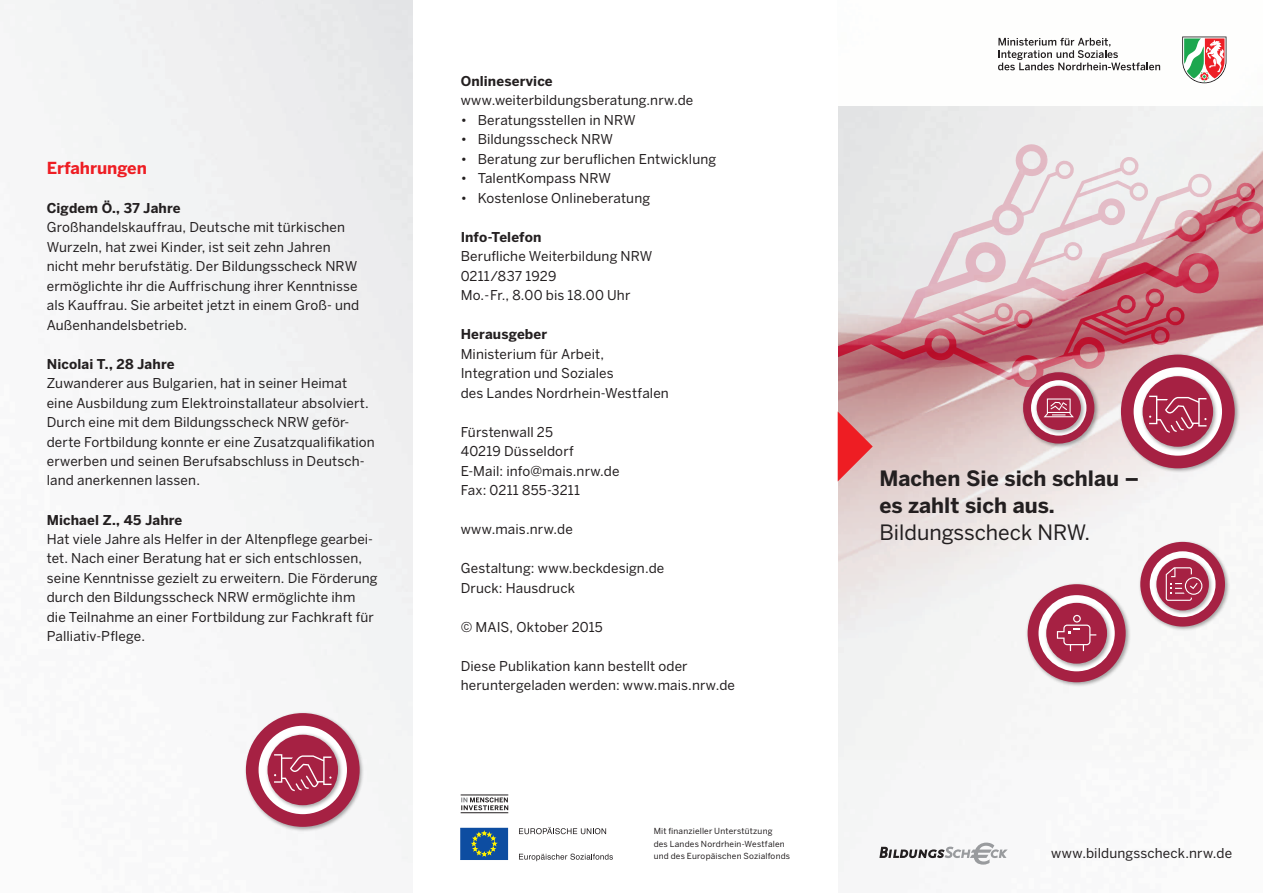
<style>
.page{position:relative;width:1263px;height:893px;background:#fff}
.page>*{position:absolute;margin:0;border:0;box-sizing:border-box;transform-origin:0 0}
.t1{font:700 21px/27px "Benton Sans";color:#231f20}
.t2{font:21px "Benton Sans";color:#231f20}
.t3{font:700 16.5px "Benton Sans";color:#ee1d23}
.t4{font:13.5px/19.5px "Benton Sans";letter-spacing:.01em;color:#231f20}
.t5{font:700 13.5px "Benton Sans";letter-spacing:.01em;color:#231f20}
.t6{font:8.25px/12.6px "Benton Sans";letter-spacing:.02em;color:#231f20}
</style>
<div class="page">
<svg style="left:838px;top:142px;width:425px;height:247px;background:#dab5ba"></svg>
<div style="left:1138px;top:540px;width:92px;height:91px;background:#231f20;opacity:.4"></div>
<div style="left:1140px;top:542px;width:85px;height:85px;background:#a62143;border-radius:50%"></div>
<div style="left:1150px;top:551px;width:65px;height:66px;background:#fff;border-radius:50%"></div>
<div style="left:1154px;top:556px;width:60px;height:59px;background:#231f20;opacity:.4"></div>
<div style="left:1156px;top:558px;width:53px;height:52px;background:#a62143;border-radius:50%"></div>
<svg style="left:1166px;top:567px;width:36px;height:34px"></svg>
<div style="left:1021px;top:370px;width:78px;height:78px;background:#231f20;opacity:.4"></div>
<div style="left:1023px;top:372px;width:71px;height:72px;background:#a62143;border-radius:50%"></div>
<svg style="left:1031px;top:380px;width:55px;height:56px"></svg>
<div style="left:1034px;top:384px;width:52px;height:51px;background:#231f20;opacity:.4"></div>
<div style="left:1037px;top:386px;width:44px;height:44px;background:#a62143;border-radius:50%"></div>
<svg style="left:1044px;top:398px;width:30px;height:19px"></svg>
<svg style="left:879px;top:843px;width:129px;height:22px"></svg>
<div style="left:1119px;top:352px;width:121px;height:121px;background:#231f20;opacity:.4"></div>
<div style="left:1121px;top:355px;width:114px;height:113px;background:#a62143;border-radius:50%"></div>
<div style="left:1133px;top:367px;width:89px;height:89px;background:#fff;border-radius:50%"></div>
<div style="left:1140px;top:374px;width:78px;height:78px;background:#231f20;opacity:.4"></div>
<div style="left:1142px;top:376px;width:71px;height:71px;background:#a62143;border-radius:50%"></div>
<svg style="left:1149px;top:396px;width:57px;height:37px"></svg>
<div style="left:1025px;top:582px;width:106px;height:105px;background:#231f20;opacity:.4"></div>
<div style="left:1027px;top:584px;width:99px;height:98px;background:#a62143;border-radius:50%"></div>
<svg style="left:1038px;top:595px;width:77px;height:76px"></svg>
<div style="left:1044px;top:601px;width:68px;height:68px;background:#231f20;opacity:.4"></div>
<div style="left:1046px;top:603px;width:61px;height:61px;background:#a62143;border-radius:50%"></div>
<svg style="left:1057px;top:615px;width:39px;height:36px"></svg>
<div style="left:244px;top:711px;width:121px;height:121px;background:#231f20;opacity:.4"></div>
<div style="left:246px;top:713px;width:114px;height:114px;background:#a62143;border-radius:50%"></div>
<div style="left:259px;top:726px;width:88px;height:88px;background:#fff;border-radius:50%"></div>
<div style="left:265px;top:733px;width:78px;height:77px;background:#231f20;opacity:.4"></div>
<div style="left:267px;top:735px;width:71px;height:70px;background:#a62143;border-radius:50%"></div>
<svg style="left:274px;top:754px;width:57px;height:37px"></svg>
<svg style="left:1182px;top:37px;width:44px;height:46px"></svg>
<svg style="left:998px;top:38px;width:162px;height:32px"></svg>
<svg style="left:519px;top:854px;width:94px;height:7px"></svg>
<svg style="left:519px;top:827px;width:87px;height:7px"></svg>
<div style="left:461px;top:828px;width:47px;height:31px;background:#0d4da1"></div>
<svg style="left:472px;top:831px;width:25px;height:25px"></svg>
<svg style="left:461px;top:797px;width:47px;height:13px"></svg>
<hr style="left:461px;top:812px;width:47px;height:1px;background:#231f20">
<hr style="left:461px;top:795px;width:47px;height:1px;background:#231f20">
<svg style="left:838px;top:411px;width:35px;height:70px;background:#e16a6c"></svg>
<p class="t3" style="left:47px;top:158px;width:102px">Erfahrungen</p>
<p class="t5" style="left:47px;top:200px;width:135px">Cigdem Ö., 37 Jahre</p>
<p class="t4" style="left:47px;top:217px;width:314px">Großhandelskauffrau, Deutsche mit türkischen Wurzeln, hat zwei Kinder, ist seit zehn Jahren nicht mehr berufstätig. Der Bildungsscheck NRW ermöglichte ihr die Auffrischung ihrer Kenntnisse als Kauffrau. Sie arbeitet jetzt in einem Groß- und Außenhandelsbetrieb.</p>
<p class="t5" style="left:47px;top:356px;width:129px">Nicolai T., 28 Jahre</p>
<p class="t4" style="left:47px;top:373px;width:330px">Zuwanderer aus Bulgarien, hat in seiner Heimat eine Ausbildung zum Elektroinstallateur absolviert.<br>Durch eine mit dem Bildungsscheck NRW geför&shy;derte Fortbildung konnte er eine Zusatzqualifikation erwerben und seinen Berufsabschluss in Deutsch&shy;land anerkennen lassen.</p>
<p class="t5" style="left:47px;top:511px;width:137px">Michael Z., 45 Jahre</p>
<p class="t4" style="left:47px;top:529px;width:332px">Hat viele Jahre als Helfer in der Altenpflege gearbei&shy;tet. Nach einer Beratung hat er sich entschlossen, seine Kenntnisse gezielt zu erweitern. Die Förderung durch den Bildungsscheck NRW ermöglichte ihm die Teilnahme an einer Fortbildung zur Fachkraft für Palliativ-Pflege.</p>
<p class="t5" style="left:461px;top:73px;width:94px">Onlineservice</p>
<p class="t4" style="left:461px;top:90px;width:234px">www.weiterbildungsberatung.nrw.de</p>
<p class="t4" style="left:461px;top:110px;width:177px">• Beratungsstellen in NRW</p>
<p class="t4" style="left:461px;top:129px;width:154px">• Bildungsscheck NRW</p>
<p class="t4" style="left:461px;top:149px;width:257px">• Beratung zur beruflichen Entwicklung</p>
<p class="t4" style="left:461px;top:168px;width:152px">• TalentKompass NRW</p>
<p class="t4" style="left:461px;top:188px;width:191px">• Kostenlose Onlineberatung</p>
<p class="t5" style="left:461px;top:229px;width:82px">Info-Telefon</p>
<p class="t4" style="left:461px;top:246px;width:193px">Berufliche Weiterbildung NRW<br>0211/837 1929<br>Mo.-Fr., 8.00 bis 18.00 Uhr</p>
<p class="t5" style="left:461px;top:326px;width:88px">Herausgeber</p>
<p class="t4" style="left:461px;top:344px;width:210px">Ministerium für Arbeit,<br>Integration und Soziales<br>des Landes Nordrhein-Westfalen</p>
<p class="t4" style="left:461px;top:422px;width:160px">Fürstenwall 25<br>40219 Düsseldorf<br>E-Mail: info@mais.nrw.de<br>Fax: 0211 855-3211</p>
<p class="t4" style="left:461px;top:519px;width:114px">www.mais.nrw.de</p>
<p class="t4" style="left:461px;top:558px;width:205px">Gestaltung: www.beckdesign.de<br>Druck: Hausdruck</p>
<p class="t4" style="left:461px;top:617px;width:144px">© MAIS, Oktober 2015</p>
<p class="t4" style="left:461px;top:656px;width:276px">Diese Publikation kann bestellt oder heruntergeladen werden: www.mais.nrw.de</p>
<p class="t6" style="left:654px;top:824px;width:138px">Mit finanzieller Unterstützung<br>des Landes Nordrhein-Westfalen und des Europäischen Sozialfonds</p>
<h1 class="t1" style="left:879px;top:465px;width:261px">Machen Sie sich schlau – es zahlt sich aus.</h1>
<h1 class="t2" style="left:879px;top:520px;width:212px">Bildungsscheck NRW.</h1>
<p class="t4" style="left:1051px;top:843px;width:182px">www.bildungsscheck.nrw.de</p>
</div>
